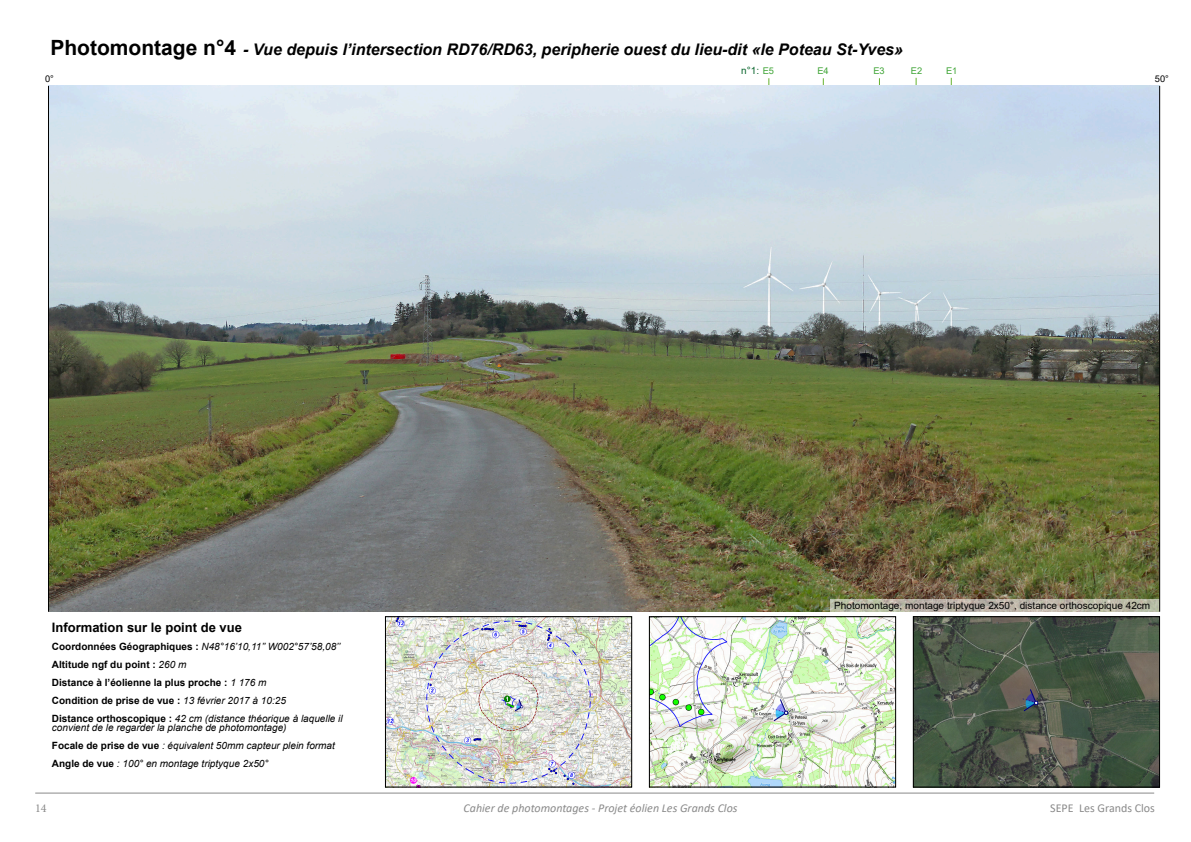
<style>
.page{position:relative;width:1191px;height:842px;background:#fff}
.page>*{position:absolute;margin:0;border:0;box-sizing:border-box;transform-origin:0 0}
.t1{font:italic 700 16px "Arial";color:#000}
.t2{font:700 13px "Arial";color:#000}
.t3{font:italic 12px "Calibri";color:#8a8a8a}
.t4{font:12px "Calibri";color:#8a8a8a}
.t5{font:12px "Minion Pro";color:#8a8a8a}
.t6{font:italic 10px/9px "Arial";color:#000}
.t7{font:700 10px "Arial";color:#000}
.t8{font:10px "Arial";color:#000}
.t9{font:10px "Arial";color:#08652c}
.t10{font:9.2px "Arial";letter-spacing:-.02em;color:#3ea435}
.t11{font:9.2px "Arial";color:#000}
.s1{font-style:normal;font-size:21px}
.s2{font-size:9.2px;color:#3ea435}
.s3{font-weight:700;font-style:normal}
.s4{font-weight:400;font-style:italic}
</style>
<div class="page">
<img style="left:49px;top:86px;width:1110px;height:526px">
<img style="left:387px;top:619px;width:243px;height:166px">
<div style="left:385px;top:617px;width:247px;height:170px;border:1px solid #000"></div>
<img style="left:651px;top:619px;width:242px;height:166px">
<img style="left:915px;top:619px;width:242px;height:166px">
<div style="left:913px;top:617px;width:246px;height:170px;border:1px solid #000"></div>
<hr style="left:35px;top:793px;width:1119px;height:1px;background:#8a8a8a">
<svg style="left:830px;top:599px;width:329px;height:13px;background:#bcb8a9"></svg>
<hr style="left:48px;top:86px;width:1px;height:526px;background:#000">
<hr style="left:1159px;top:86px;width:1px;height:526px;background:#000">
<p class="t1" style="left:50px;top:39px;width:854px"><span class="s1">Photomontage n°4</span> - Vue depuis l’intersection RD76/RD63, peripherie ouest du lieu-dit «le Poteau St-Yves»</p>
<p class="t11" style="left:45px;top:72px;width:10px">0°</p>
<p class="t9" style="left:741px;top:64px;width:34px">n°1: <span class="s2">E5</span></p>
<p class="t10" style="left:817px;top:65px;width:13px">E4</p>
<p class="t10" style="left:873px;top:65px;width:13px">E3</p>
<p class="t10" style="left:911px;top:64px;width:13px">E2</p>
<p class="t10" style="left:946px;top:64px;width:13px">E1</p>
<p class="t11" style="left:1154px;top:72px;width:16px">50°</p>
<p class="t2" style="left:52px;top:618px;width:191px">Information sur le point de vue</p>
<p class="t6" style="left:52px;top:642px;width:290px"><span class="s3">Coordonnées Géographiques :</span> N48°16’10,11’’ W002°57’58,08’’</p>
<p class="t7" style="left:52px;top:657px;width:136px">Altitude ngf du point : <span class="s4">260 m</span></p>
<p class="t7" style="left:52px;top:675px;width:216px">Distance à l’éolienne la plus proche : <span class="s4">1 176 m</span></p>
<p class="t7" style="left:52px;top:693px;width:235px">Condition de prise de vue : <span class="s4">13 février 2017 à 10:25</span></p>
<p class="t6" style="left:52px;top:714px;width:292px"><span class="s3">Distance orthoscopique :</span> 42 cm (distance théorique à laquelle il convient de le regarder la planche de photomontage)</p>
<p class="t6" style="left:52px;top:741px;width:284px"><span class="s3">Focale de prise de vue</span> : équivalent 50mm capteur plein format</p>
<p class="t6" style="left:52px;top:759px;width:218px"><span class="s3">Angle de vue</span> : 100° en montage triptyque 2x50°</p>
<p class="t8" style="left:834px;top:598px;width:317px">Photomontage, montage triptyque 2x50°, distance orthoscopique 42cm</p>
<p class="t5" style="left:35px;top:800px;width:13px">14</p>
<p class="t3" style="left:463px;top:800px;width:275px">Cahier de photomontages - Projet éolien Les Grands Clos</p>
<p class="t4" style="left:1050px;top:800px;width:106px">SEPE Les Grands Clos</p>
</div>
